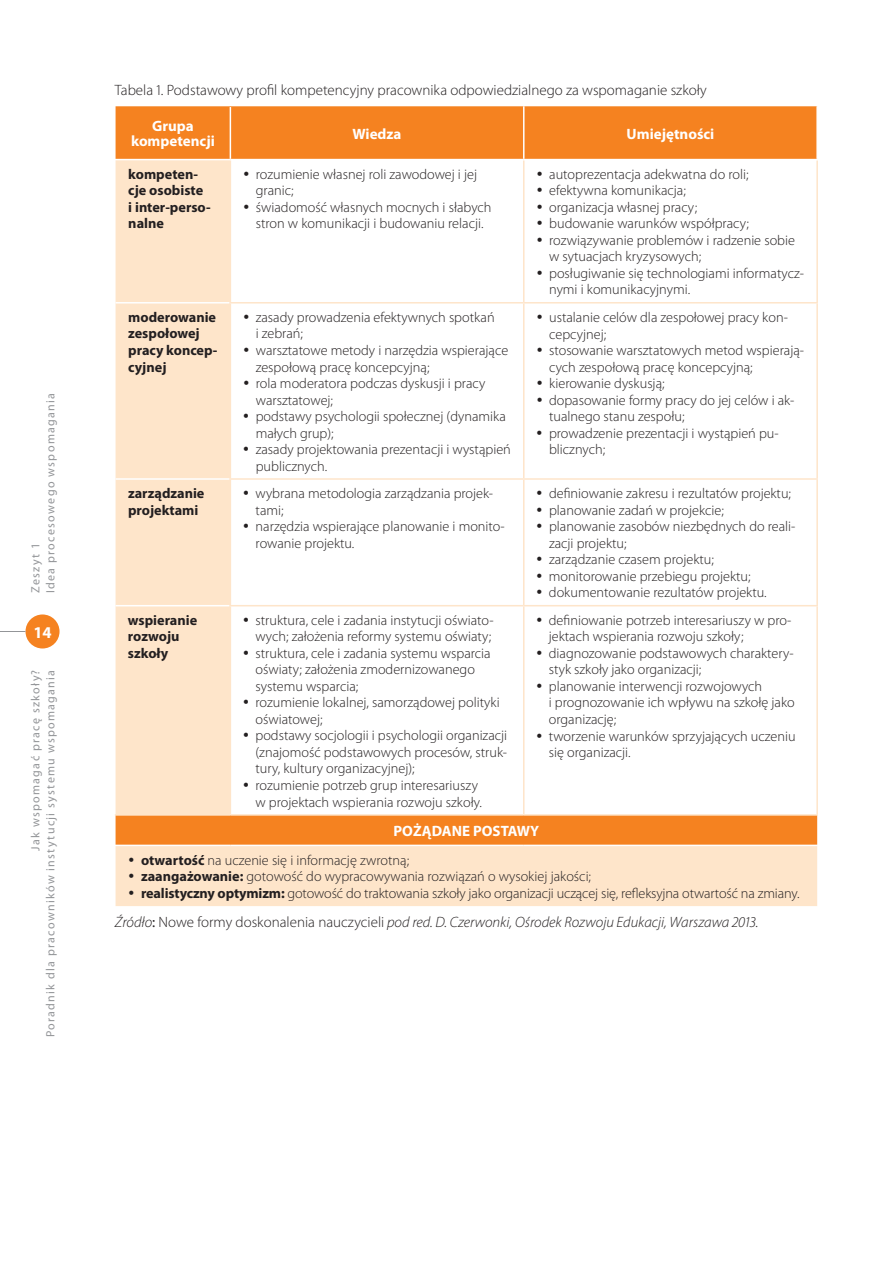
<style>
.page{position:relative;width:893px;height:1263px;background:#fff}
.page>*{position:absolute;margin:0;border:0;box-sizing:border-box;transform-origin:0 0}
.t1{font:700 16.5px "Myriad Pro";color:#fff}
.t2{font:italic 300 15px "Myriad Pro";color:#231f20}
.t3{font:300 15px "Myriad Pro";color:#231f20}
.t4{font:700 15px/15.8px "Myriad Pro";color:#fff;text-align:center}
.t5{font:300 14.25px/16.5px "Myriad Pro";color:#231f20}
.t6{font:700 14.25px/16.5px "Myriad Pro";color:#231f20}
.t7{font:12px/15px "Myriad Pro";letter-spacing:.105em;color:#939598;text-align:right}
.s1{font-weight:700}
.s2{font-weight:400;font-style:normal}
.s3{font-style:normal}
</style>
<div class="page">
<div style="left:26px;top:614px;width:34px;height:34px;background:#f58220;border-radius:50%"></div>
<svg style="left:0;top:631px;width:26px;height:1px"></svg>
<div style="left:116px;top:106px;width:700px;height:53px;background:#f58220"></div>
<svg style="left:116px;top:160px;width:701px;height:746px;background:#fcd6b1"></svg>
<svg style="left:231px;top:160px;width:585px;height:654px"></svg>
<hr style="left:230px;top:107px;width:1px;height:52px;background:#fff">
<hr style="left:523px;top:106px;width:1px;height:53px;background:#fff">
<hr style="left:116px;top:302px;width:114px;height:1px;background:#fff">
<hr style="left:116px;top:478px;width:114px;height:2px;background:#fff">
<hr style="left:116px;top:605px;width:114px;height:1px;background:#fff">
<hr style="left:230px;top:160px;width:1px;height:142px;background:#fee5ca">
<hr style="left:523px;top:160px;width:1px;height:142px;background:#fee5ca">
<hr style="left:816px;top:160px;width:2px;height:142px;background:#fee5ca">
<hr style="left:230px;top:302px;width:294px;height:1px;background:#fee5ca">
<hr style="left:230px;top:303px;width:1px;height:175px;background:#fee5ca">
<hr style="left:524px;top:302px;width:294px;height:1px;background:#fee5ca">
<hr style="left:523px;top:303px;width:1px;height:175px;background:#fee5ca">
<hr style="left:816px;top:303px;width:2px;height:175px;background:#fee5ca">
<hr style="left:230px;top:478px;width:294px;height:2px;background:#fee5ca">
<hr style="left:230px;top:480px;width:1px;height:125px;background:#fee5ca">
<hr style="left:524px;top:478px;width:294px;height:2px;background:#fee5ca">
<hr style="left:523px;top:480px;width:1px;height:125px;background:#fee5ca">
<hr style="left:816px;top:480px;width:2px;height:125px;background:#fee5ca">
<hr style="left:230px;top:605px;width:294px;height:1px;background:#fee5ca">
<hr style="left:230px;top:606px;width:1px;height:208px;background:#fee5ca">
<hr style="left:524px;top:605px;width:294px;height:1px;background:#fee5ca">
<hr style="left:523px;top:606px;width:1px;height:208px;background:#fee5ca">
<hr style="left:816px;top:606px;width:2px;height:208px;background:#fee5ca">
<hr style="left:115px;top:845px;width:115px;height:1px;background:#fff">
<hr style="left:230px;top:845px;width:294px;height:1px;background:#fff">
<hr style="left:524px;top:845px;width:294px;height:1px;background:#fff">
<hr style="left:115px;top:814px;width:115px;height:2px;background:#fee5ca">
<hr style="left:230px;top:814px;width:294px;height:2px;background:#fee5ca">
<hr style="left:524px;top:814px;width:294px;height:2px;background:#fee5ca">
<p class="t7" style="left:28px;top:593px;width:201px;text-align:left;rotate:-90deg">Zeszyt 1<br>Idea procesowego wspomagania</p>
<p class="t1" style="left:33px;top:621px;width:20px">14</p>
<p class="t7" style="left:28px;top:1037px;width:369px;rotate:-90deg">Jak wspomagać pracę szkoły?<br>Poradnik dla pracowników instytucji systemu wspomagania</p>
<p class="t3" style="left:115px;top:81px;width:593px">Tabela 1. Podstawowy profil kompetencyjny pracownika odpowiedzialnego za wspomaganie szkoły</p>
<p class="t4" style="left:131px;top:117px;width:85px">Grupa kompetencji</p>
<p class="t4" style="left:353px;top:125px;width:50px">Wiedza</p>
<p class="t4" style="left:627px;top:125px;width:89px">Umiejętności</p>
<p class="t6" style="left:128px;top:165px;width:84px">kompeten&shy;cje osobiste<br>i inter-perso&shy;nalne</p>
<p class="t5" style="left:256px;top:166px;width:223px;text-indent:-13px">• rozumienie własnej roli zawodowej i jej granic;</p>
<p class="t5" style="left:536px;top:166px;width:213px">• autoprezentacja adekwatna do roli;</p>
<p class="t5" style="left:536px;top:182px;width:151px">• efektywna komunikacja;</p>
<p class="t5" style="left:536px;top:199px;width:162px">• organizacja własnej pracy;</p>
<p class="t5" style="left:536px;top:215px;width:214px">• budowanie warunków współpracy;</p>
<p class="t5" style="left:549px;top:232px;width:247px;text-indent:-13px">• rozwiązywanie problemów i radzenie sobie w sytuacjach kryzysowych;</p>
<p class="t5" style="left:549px;top:265px;width:256px;text-indent:-13px">• posługiwanie się technologiami informatycz&shy;nymi i komunikacyjnymi.</p>
<p class="t5" style="left:243px;top:199px;width:250px;text-align:center">• świadomość własnych mocnych i słabych stron w komunikacji i budowaniu relacji.</p>
<p class="t6" style="left:128px;top:308px;width:91px">moderowanie zespołowej pracy koncep&shy;cyjnej</p>
<p class="t5" style="left:256px;top:309px;width:240px;text-indent:-13px">• zasady prowadzenia efektywnych spotkań i zebrań;</p>
<p class="t5" style="left:256px;top:342px;width:254px;text-indent:-13px">• warsztatowe metody i narzędzia wspierające zespołową pracę koncepcyjną;</p>
<p class="t5" style="left:256px;top:375px;width:231px;text-indent:-13px">• rola moderatora podczas dyskusji i pracy warsztatowej;</p>
<p class="t5" style="left:256px;top:408px;width:252px;text-indent:-13px">• podstawy psychologii społecznej (dynamika małych grup);</p>
<p class="t5" style="left:256px;top:441px;width:257px;text-indent:-13px">• zasady projektowania prezentacji i wystąpień publicznych.</p>
<p class="t6" style="left:128px;top:485px;width:78px">zarządzanie projektami</p>
<p class="t5" style="left:256px;top:485px;width:239px;text-indent:-13px">• wybrana metodologia zarządzania projek&shy;tami;</p>
<p class="t5" style="left:256px;top:518px;width:251px;text-indent:-13px">• narzędzia wspierające planowanie i monito&shy;rowanie projektu.</p>
<p class="t6" style="left:128px;top:611px;width:71px">wspieranie rozwoju szkoły</p>
<p class="t5" style="left:243px;top:612px;width:252px;text-align:right">• struktura, cele i zadania instytucji oświato&shy;wych; założenia reformy systemu oświaty;</p>
<p class="t5" style="left:256px;top:645px;width:237px;text-indent:-13px">• struktura, cele i zadania systemu wsparcia oświaty; założenia zmodernizowanego systemu wsparcia;</p>
<p class="t5" style="left:256px;top:694px;width:246px;text-indent:-13px">• rozumienie lokalnej, samorządowej polityki oświatowej;</p>
<p class="t5" style="left:255px;top:727px;width:253px;text-align:justify;text-indent:-13px">• podstawy socjologii i psychologii organizacji (znajomość podstawowych procesów, struk&shy;tury, kultury organizacyjnej);</p>
<p class="t5" style="left:243px;top:777px;width:241px;text-align:right">• rozumienie potrzeb grup interesariuszy w projektach wspierania rozwoju szkoły.</p>
<p class="t5" style="left:549px;top:309px;width:240px;text-indent:-13px">• ustalanie celów dla zespołowej pracy kon&shy;cepcyjnej;</p>
<p class="t5" style="left:549px;top:342px;width:257px;text-indent:-13px">• stosowanie warsztatowych metod wspierają&shy;cych zespołową pracę koncepcyjną;</p>
<p class="t5" style="left:536px;top:375px;width:130px">• kierowanie dyskusją;</p>
<p class="t5" style="left:549px;top:391px;width:247px;text-indent:-13px">• dopasowanie formy pracy do jej celów i ak&shy;tualnego stanu zespołu;</p>
<p class="t5" style="left:549px;top:424px;width:231px;text-indent:-13px">• prowadzenie prezentacji i wystąpień pu&shy;blicznych;</p>
<p class="t5" style="left:536px;top:485px;width:256px">• definiowanie zakresu i rezultatów projektu;</p>
<p class="t5" style="left:536px;top:502px;width:189px">• planowanie zadań w projekcie;</p>
<p class="t5" style="left:549px;top:518px;width:248px;text-indent:-13px">• planowanie zasobów niezbędnych do reali&shy;zacji projektu;</p>
<p class="t5" style="left:536px;top:551px;width:179px">• zarządzanie czasem projektu;</p>
<p class="t5" style="left:536px;top:568px;width:216px">• monitorowanie przebiegu projektu;</p>
<p class="t5" style="left:536px;top:584px;width:232px">• dokumentowanie rezultatów projektu.</p>
<p class="t5" style="left:549px;top:612px;width:244px;text-indent:-13px">• definiowanie potrzeb interesariuszy w pro&shy;jektach wspierania rozwoju szkoły;</p>
<p class="t5" style="left:549px;top:645px;width:246px;text-indent:-13px">• diagnozowanie podstawowych charaktery&shy;styk szkoły jako organizacji;</p>
<p class="t5" style="left:549px;top:678px;width:247px;text-indent:-13px">• planowanie interwencji rozwojowych<br>i prognozowanie ich wpływu na szkołę jako organizację;</p>
<p class="t5" style="left:549px;top:727px;width:248px;text-indent:-13px">• tworzenie warunków sprzyjających uczeniu się organizacji.</p>
<p class="t4" style="left:394px;top:822px;width:147px">POŻĄDANE POSTAWY</p>
<p class="t5" style="left:128px;top:851px;width:282px">• <span class="s1">otwartość</span> na uczenie się i informację zwrotną;</p>
<p class="t5" style="left:128px;top:868px;width:464px">• <span class="s1">zaangażowanie:</span> gotowość do wypracowywania rozwiązań o wysokiej jakości;</p>
<p class="t5" style="left:128px;top:884px;width:673px">• <span class="s1">realistyczny optymizm:</span> gotowość do traktowania szkoły jako organizacji uczącej się, refleksyjna otwartość na zmiany.</p>
<p class="t2" style="left:115px;top:913px;width:645px">Źródło<span class="s2">:</span> <span class="s3">Nowe formy doskonalenia nauczycieli</span> pod red. D. Czerwonki, Ośrodek Rozwoju Edukacji, Warszawa 2013.</p>
</div>
